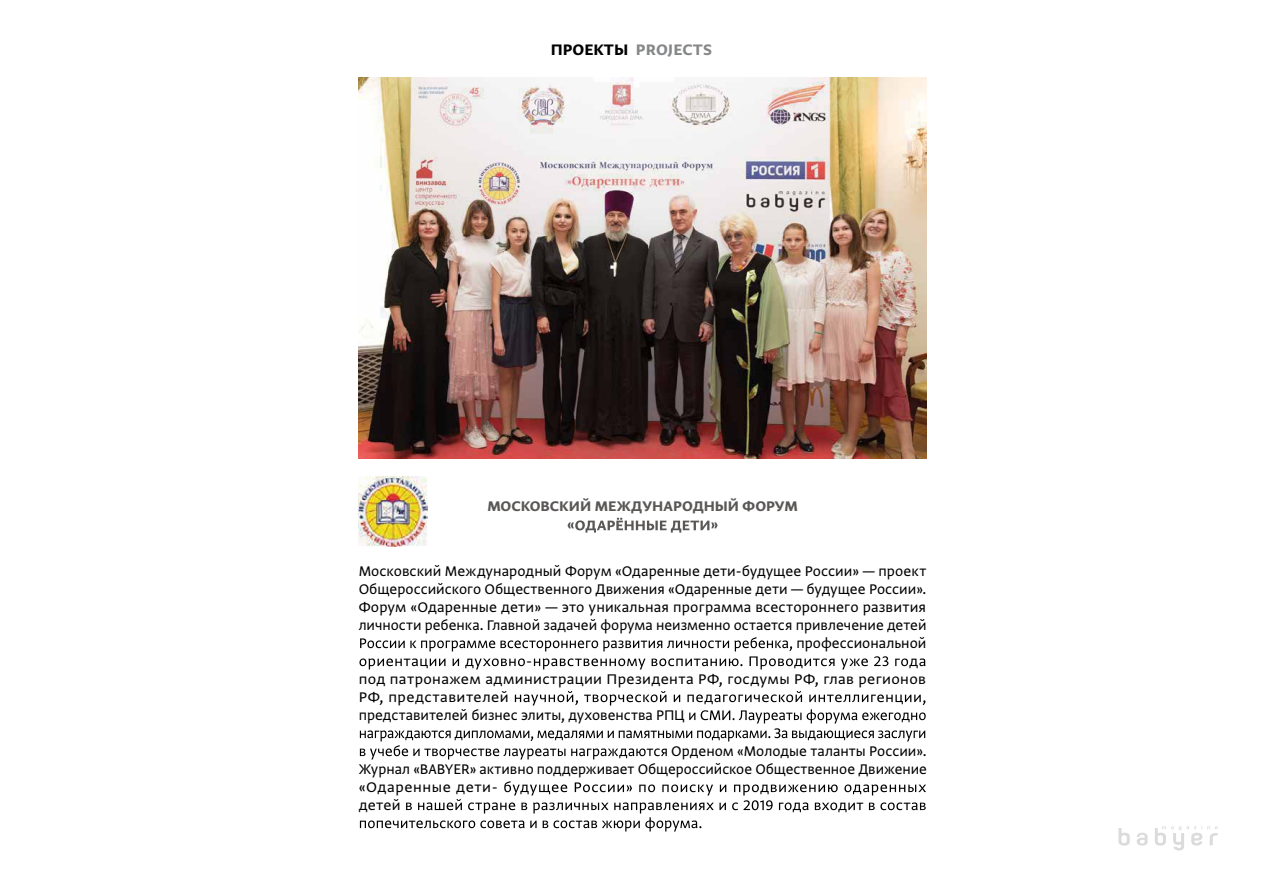
<style>
.page{position:relative;width:1263px;height:893px;background:#fff}
.page>*{position:absolute;margin:0;border:0;box-sizing:border-box;transform-origin:0 0}
.t1{font:18px "Greta Sans Pro Bld";color:#868788}
.t2{font:16.5px/18px "Greta Sans Pro";color:#010101}
.t3{font:16.5px "Greta Sans Pro";letter-spacing:.02em;color:#010101}
.t4{font:16.5px "Greta Sans Pro Bld";color:#5a5857}
.t5{font:16.5px "Greta Sans Pro";letter-spacing:.025em;color:#010101}
.s1{color:#010101}
</style>
<div class="page">
<svg style="left:1118px;top:825px;width:100px;height:25px"></svg>
<svg style="left:567px;top:518px;width:151px;height:15px"></svg>
<img style="left:359px;top:78px;width:568px;height:381px">
<img style="left:359px;top:477px;width:69px;height:69px">
<svg style="left:359px;top:637px;width:566px;height:32px"></svg>
<svg style="left:360px;top:691px;width:566px;height:68px"></svg>
<svg style="left:360px;top:781px;width:566px;height:50px"></svg>
<p class="t1" style="left:551px;top:37px;width:163px"><span class="s1">ПРОЕКТЫ</span> PROJECTS</p>
<p class="t4" style="left:487px;top:494px;width:312px">МОСКОВСКИЙ МЕЖДУНАРОДНЫЙ ФОРУМ</p>
<p class="t2" style="left:359px;top:561px;width:569px">Московский Международный Форум «Одаренные дети-будущее России» — проект</p>
<p class="t2" style="left:359px;top:579px;width:569px">Общероссийского Общественного Движения «Одаренные дети — будущее России».</p>
<p class="t2" style="left:359px;top:597px;width:569px">Форум «Одаренные дети» — это уникальная программа всестороннего развития</p>
<p class="t2" style="left:359px;top:615px;width:569px">личности ребенка. Главной задачей форума неизменно остается привлечение детей</p>
<p class="t2" style="left:796px;top:633px;width:132px">профессиональной</p>
<p class="t2" style="left:526px;top:651px;width:8px">-</p>
<p class="t3" style="left:359px;top:667px;width:569px">под патронажем администрации Президента РФ, госдумы РФ, глав регионов</p>
<p class="t5" style="left:359px;top:685px;width:151px">РФ, представителей</p>
<p class="t2" style="left:359px;top:705px;width:328px">представителей бизнес элиты, духовенства РПЦ</p>
<p class="t2" style="left:359px;top:741px;width:570px;text-indent:313px">Орденом «Молодые таланты России».<br>Журнал «BABYER» активно поддерживает Общероссийское Общественное Движение «Одаренные дети-<br>детей</p>
</div>
